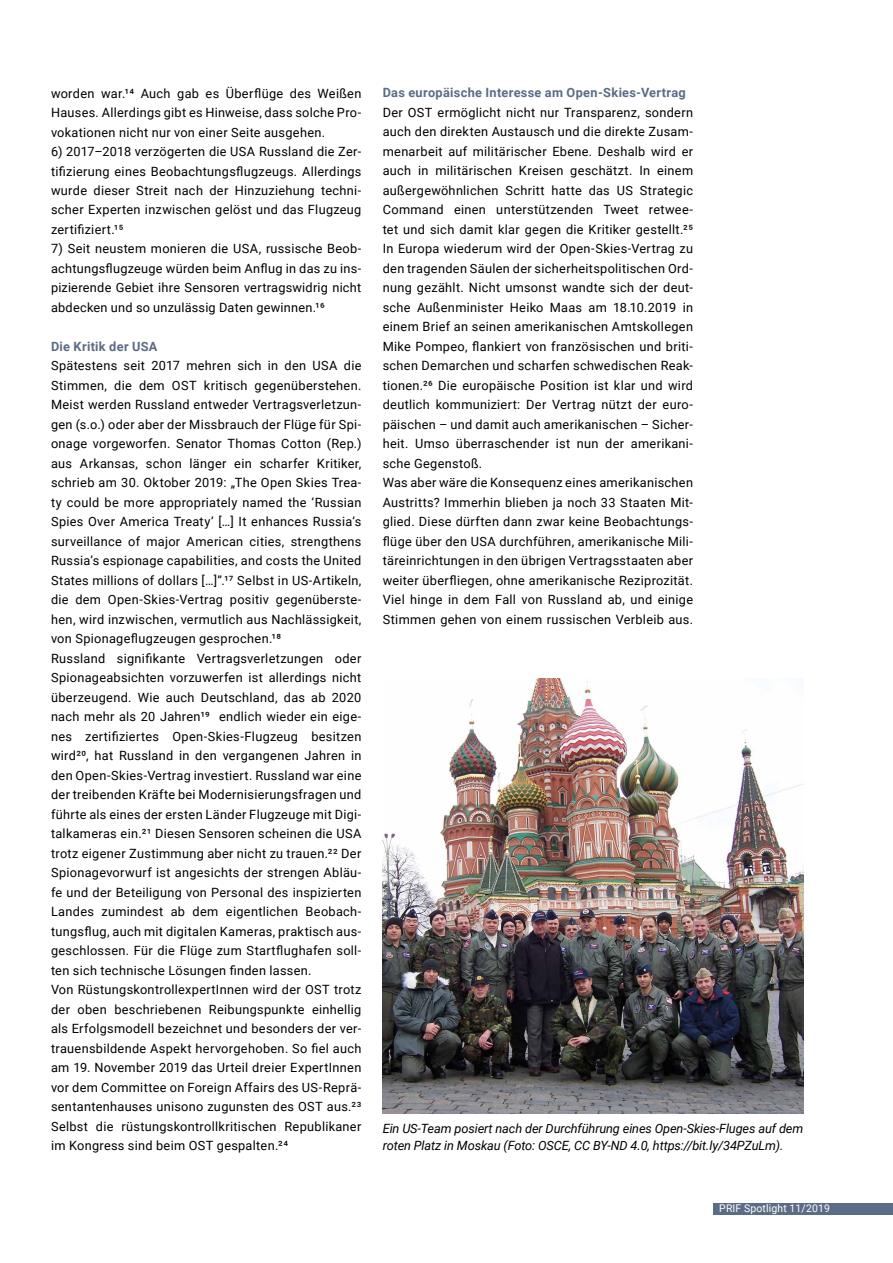
<style>
.page{position:relative;width:893px;height:1263px;background:#fff}
.page>*{position:absolute;margin:0;border:0;box-sizing:border-box;transform-origin:0 0}
.t1{font:12.75px/19.5px "Roboto";letter-spacing:.025em;color:#000;text-align:justify}
.t2{font:italic 12.75px/16.5px "Roboto";letter-spacing:-.01em;color:#000}
.t3{font:700 12.75px "Roboto";letter-spacing:.025em;color:#5b6c86}
.t4{font:10.65px "Roboto";letter-spacing:.01em;color:#fff}
</style>
<div class="page">
<div style="left:713px;top:1203px;width:180px;height:12px;background:#5b6c86"></div>
<img style="left:383px;top:679px;width:421px;height:434px">
<p class="t1" style="left:51px;top:83px;width:312px">worden war.¹4 Auch gab es Überflüge des Weißen Hauses. Allerdings gibt es Hinweise, dass solche Pro&shy;vokationen nicht nur von einer Seite ausgehen.</p>
<p class="t1" style="left:51px;top:141px;width:312px">6) 2017–2018 verzögerten die USA Russland die Zer&shy;tifizierung eines Beobachtungsflugzeugs. Allerdings wurde dieser Streit nach der Hinzuziehung techni&shy;scher Experten inzwischen gelöst und das Flugzeug zertifiziert.¹5</p>
<p class="t1" style="left:51px;top:239px;width:312px">7) Seit neustem monieren die USA, russische Beob&shy;achtungsflugzeuge würden beim Anflug in das zu ins&shy;pizierende Gebiet ihre Sensoren vertragswidrig nicht abdecken und so unzulässig Daten gewinnen.¹6</p>
<p class="t3" style="left:51px;top:337px;width:108px">Die Kritik der USA</p>
<p class="t1" style="left:51px;top:356px;width:312px;text-align:left">Spätestens seit 2017 mehren sich in den USA die Stimmen, die dem OST kritisch gegenüberstehen.<br>Meist werden Russland entweder Vertragsverletzun&shy;gen (s.o.) oder aber der Missbrauch der Flüge für Spi&shy;onage vorgeworfen. Senator Thomas Cotton (Rep.) aus Arkansas, schon länger ein scharfer Kritiker, schrieb am 30. Oktober 2019: „The Open Skies Trea&shy;ty could be more appropriately named the ‘Russian Spies Over America Treaty’ […] It enhances Russia’s surveillance of major American cities, strengthens Russia’s espionage capabilities, and costs the United States millions of dollars […]”.¹7 Selbst in US-Artikeln, die dem Open-Skies-Vertrag positiv gegenüberste&shy;hen, wird inzwischen, vermutlich aus Nachlässigkeit, von Spionageflugzeugen gesprochen.¹8<br>Russland signifikante Vertragsverletzungen oder Spionageabsichten vorzuwerfen ist allerdings nicht überzeugend. Wie auch Deutschland, das ab 2020 nach mehr als 20 Jahren¹9 endlich wieder ein eige&shy;nes zertifiziertes Open-Skies-Flugzeug besitzen wird²0, hat Russland in den vergangenen Jahren in den Open-Skies-Vertrag investiert. Russland war eine der treibenden Kräfte bei Modernisierungsfragen und führte als eines der ersten Länder Flugzeuge mit Digi&shy;talkameras ein.²¹ Diesen Sensoren scheinen die USA trotz eigener Zustimmung aber nicht zu trauen.²² Der Spionagevorwurf ist angesichts der strengen Abläu&shy;fe und der Beteiligung von Personal des inspizierten Landes zumindest ab dem eigentlichen Beobach&shy;tungsflug, auch mit digitalen Kameras, praktisch aus&shy;geschlossen. Für die Flüge zum Startflughafen soll&shy;ten sich technische Lösungen finden lassen.<br>Von RüstungskontrollexpertInnen wird der OST trotz der oben beschriebenen Reibungspunkte einhellig als Erfolgsmodell bezeichnet und besonders der ver&shy;trauensbildende Aspekt hervorgehoben. So fiel auch am 19. November 2019 das Urteil dreier ExpertInnen vor dem Committee on Foreign Affairs des US-Reprä&shy;sentantenhauses unisono zugunsten des OST aus.²³<br>Selbst die rüstungskontrollkritischen Republikaner im Kongress sind beim OST gespalten.²4</p>
<p class="t3" style="left:383px;top:84px;width:305px">Das europäische Interesse am Open-Skies-Vertrag</p>
<p class="t1" style="left:383px;top:102px;width:312px;text-align:left">Der OST ermöglicht nicht nur Transparenz, sondern auch den direkten Austausch und die direkte Zusam&shy;menarbeit auf militärischer Ebene. Deshalb wird er auch in militärischen Kreisen geschätzt. In einem außergewöhnlichen Schritt hatte das US Strategic Command einen unterstützenden Tweet retwee&shy;tet und sich damit klar gegen die Kritiker gestellt.²5<br>In Europa wiederum wird der Open-Skies-Vertrag zu den tragenden Säulen der sicherheitspolitischen Ord&shy;nung gezählt. Nicht umsonst wandte sich der deut&shy;sche Außenminister Heiko Maas am 18.10.2019 in einem Brief an seinen amerikanischen Amtskollegen Mike Pompeo, flankiert von französischen und briti&shy;schen Demarchen und scharfen schwedischen Reak&shy;tionen.²6 Die europäische Position ist klar und wird deutlich kommuniziert: Der Vertrag nützt der euro&shy;päischen – und damit auch amerikanischen – Sicher&shy;heit. Umso überraschender ist nun der amerikani&shy;sche Gegenstoß.<br>Was aber wäre die Konsequenz eines amerikanischen Austritts? Immerhin blieben ja noch 33 Staaten Mit&shy;glied. Diese dürften dann zwar keine Beobachtungs&shy;flüge über den USA durchführen, amerikanische Mili&shy;täreinrichtungen in den übrigen Vertragsstaaten aber weiter überfliegen, ohne amerikanische Reziprozität.<br>Viel hinge in dem Fall von Russland ab, und einige Stimmen gehen von einem russischen Verbleib aus.</p>
<p class="t2" style="left:383px;top:1120px;width:422px">Ein US-Team posiert nach der Durchführung eines Open-Skies-Fluges auf dem roten Platz in Moskau (Foto: OSCE, CC BY-ND 4.0, https://bit.ly/34PZuLm).</p>
<p class="t4" style="left:719px;top:1201px;width:112px">PRIF Spotlight 11/2019</p>
</div>
